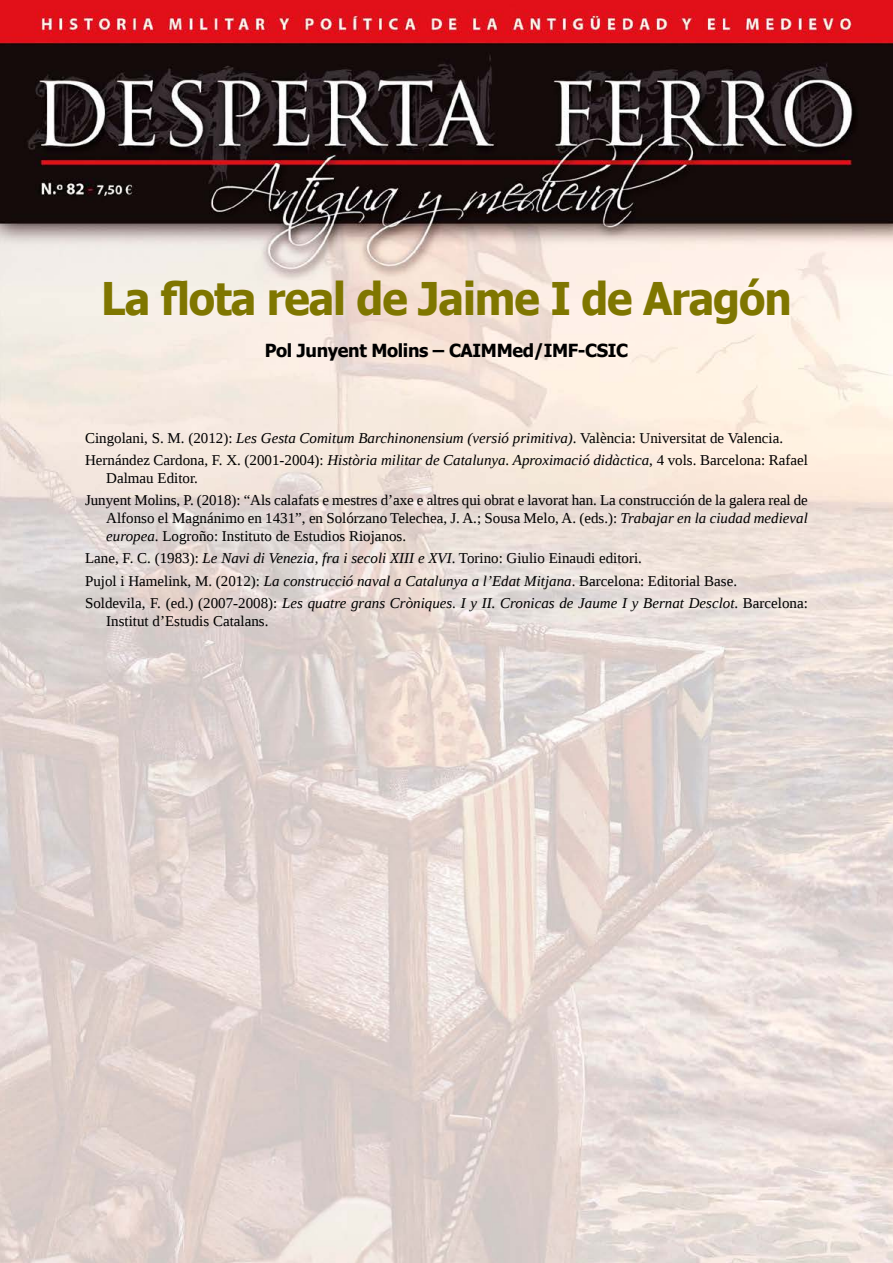
<style>
.page{position:relative;width:893px;height:1263px;background:#fff}
.page>*{position:absolute;margin:0;border:0;box-sizing:border-box;transform-origin:0 0}
.t1{font:700 45px "Tahoma";letter-spacing:-.025em;color:#7f7600;scale:.95 1}
.t2{font:700 18px "Tahoma";letter-spacing:-.02em;color:#000}
.t3{font:15px/22.2px "Liberation Serif";color:#000}
.t4{font:italic 15px/22.2px "Liberation Serif";color:#000}
.s1{font-style:italic}
.s2{font-style:normal}
</style>
<div class="page">
<img style="left:0;top:0;width:893px;height:1263px">
<h1 class="t1" style="left:101px;top:267px;width:728px">La flota real de Jaime I de Aragón</h1>
<p class="t2" style="left:265px;top:342px;width:365px">Pol Junyent Molins – CAIMMed/IMF-CSIC</p>
<p class="t3" style="left:85px;top:428px;width:724px">Cingolani, S. M. (2012): <span class="s1">Les Gesta Comitum Barchinonensium (versió primitiva)</span>. València: Universitat de Valencia.<br>Hernández Cardona, F. X. (2001-2004): <span class="s1">Història militar de Catalunya. Aproximació didàctica</span>, 4 vols. Barcelona: Rafael</p>
<p class="t3" style="left:85px;top:467px;width:724px;text-indent:21px">Dalmau Editor.<br>Junyent Molins, P. (2018): “Als calafats e mestres d’axe e altres qui obrat e lavorat han. La construcción de la galera real de</p>
<p class="t3" style="left:106px;top:509px;width:703px;line-height:18px">Alfonso el Magnánimo en 1431”, en Solórzano Telechea, J. A.; Sousa Melo, A. (eds.): <span class="s1">Trabajar en la ciudad medieval europea</span>. Logroño: Instituto de Estudios Riojanos.</p>
<p class="t4" style="left:85px;top:549px;width:724px"><span class="s2">Lane, F. C. (1983):</span> Le Navi di Venezia, fra i secoli XIII e XVI<span class="s2">. Torino: Giulio Einaudi editori.<br>Pujol i Hamelink, M. (2012):</span> La construcció naval a Catalunya a l’Edat Mitjana<span class="s2">. Barcelona: Editorial Base.<br>Soldevila, F. (ed.) (2007-2008):</span> Les quatre grans Cròniques. I y II. Cronicas de Jaume I y Bernat Desclot<span class="s2">. Barcelona:</span></p>
<p class="t3" style="left:106px;top:611px;width:164px">Institut d’Estudis Catalans.</p>
</div>
